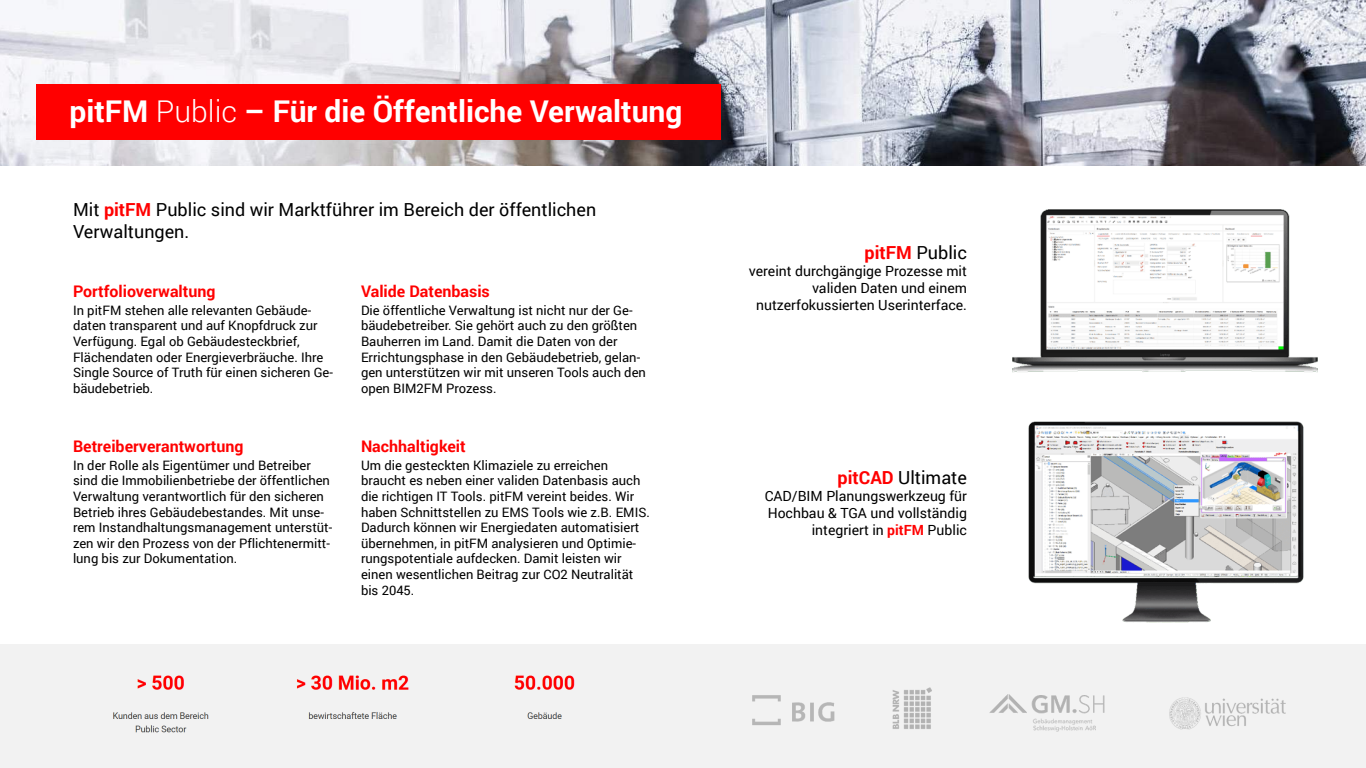
<style>
.page{position:relative;width:1366px;height:768px;background:#fff}
.page>*{position:absolute;margin:0;border:0;box-sizing:border-box;transform-origin:0 0}
.t1{font:700 30px "Roboto";color:#fff}
.t2{font:18px/21.6px "Roboto";color:#000}
.t3{font:700 16px "Roboto";color:#f00}
.t4{font:14px/16.8px "Roboto";color:#000;text-align:right}
.t5{font:13px/15.6px "Roboto";color:#000}
.s1{font-weight:300}
.s2{font-weight:700;color:#f00}
</style>
<div class="page">
<img style="left:0;top:0;width:1366px;height:166px">
<div style="left:36px;top:84px;width:685px;height:56px;background:#f00"></div>
<div style="left:0;top:644px;width:1366px;height:124px;background:#f2f2f2"></div>
<img style="left:113px;top:675px;width:462px;height:58px">
<img style="left:892px;top:687px;width:40px;height:42px">
<img style="left:989px;top:694px;width:116px;height:37px">
<img style="left:1169px;top:697px;width:117px;height:33px">
<img style="left:752px;top:695px;width:82px;height:30px">
<img style="left:1012px;top:209px;width:306px;height:164px">
<img style="left:1028px;top:421px;width:276px;height:202px">
<div style="left:1232px;top:588px;width:98px;height:48px;background:#fff"></div>
<h1 class="t1" style="left:70px;top:99px;width:614px">pitFM <span class="s1">Public</span> – Für die Öffentliche Verwaltung</h1>
<h2 class="t2" style="left:73px;top:198px;width:525px">Mit <span class="s2">pitFM</span> Public sind wir Marktführer im Bereich der öffentlichen<br>Verwaltungen.</h2>
<p class="t3" style="left:73px;top:285px;width:144px">Portfolioverwaltung</p>
<p class="t5" style="left:73px;top:302px;width:261px">In pitFM stehen alle relevanten Gebäude&shy;daten transparent und auf Knopfdruck zur Verfügung. Egal ob Gebäudesteckbrief, Flächendaten oder Energieverbräuche. Ihre Single Source of Truth für einen sicheren Ge&shy;bäudebetrieb.</p>
<p class="t3" style="left:73px;top:440px;width:172px">Betreiberverantwortung</p>
<p class="t5" style="left:73px;top:457px;width:261px">In der Rolle als Eigentümer und Betreiber sind die Immobilienbetriebe der öffentlichen Verwaltung verantwortlich für den sicheren Betrieb ihres Gebäudebestandes. Mit unse&shy;rem Instandhaltungsmanagement unterstüt&shy;zen wir den Prozess von der P昀氀ichtenermitt&shy;lung bis zur Dokumentation.</p>
<p class="t3" style="left:361px;top:285px;width:130px">Valide Datenbasis</p>
<p class="t5" style="left:361px;top:302px;width:286px">Die öffentliche Verwaltung ist nicht nur der Ge&shy;bäudebetreiber. Sie gehört auch zu den größten Bauherren im Land. Damit die Daten von der Errichtungsphase in den Gebäudebetrieb, gelan&shy;gen unterstützen wir mit unseren Tools auch den open BIM2FM Prozess.</p>
<p class="t3" style="left:361px;top:440px;width:106px">Nachhaltigkeit</p>
<p class="t5" style="left:361px;top:457px;width:290px">Um die gesteckten Klimaziele zu erreichen braucht es neben einer validen Datenbasis auch die richtigen IT Tools. pitFM vereint beides. Wir haben Schnittstellen zu EMS Tools wie z.B. EMIS.<br>Dadurch können wir Energiedaten automatisiert übernehmen, in pitFM analysieren und Optimie&shy;rungspotentiale aufdecken. Damit leisten wir einen wesentlichen Beitrag zur CO2 Neutralität bis 2045.</p>
<h2 class="t2" style="left:865px;top:241px;width:104px"><span class="s2">pitFM</span> Public</h2>
<p class="t4" style="left:749px;top:262px;width:220px">vereint durchgängige Prozesse mit validen Daten und einem nutzerfokussierten Userinterface.</p>
<h2 class="t2" style="left:838px;top:466px;width:131px"><span class="s2">pitCAD</span> Ultimate</h2>
<p class="t4" style="left:765px;top:487px;width:204px">CAD/BIM Planungswerkzeug für<br>Hochbau &amp; TGA und vollständig integriert in <span class="s2">pitFM</span> Public</p>
</div>
